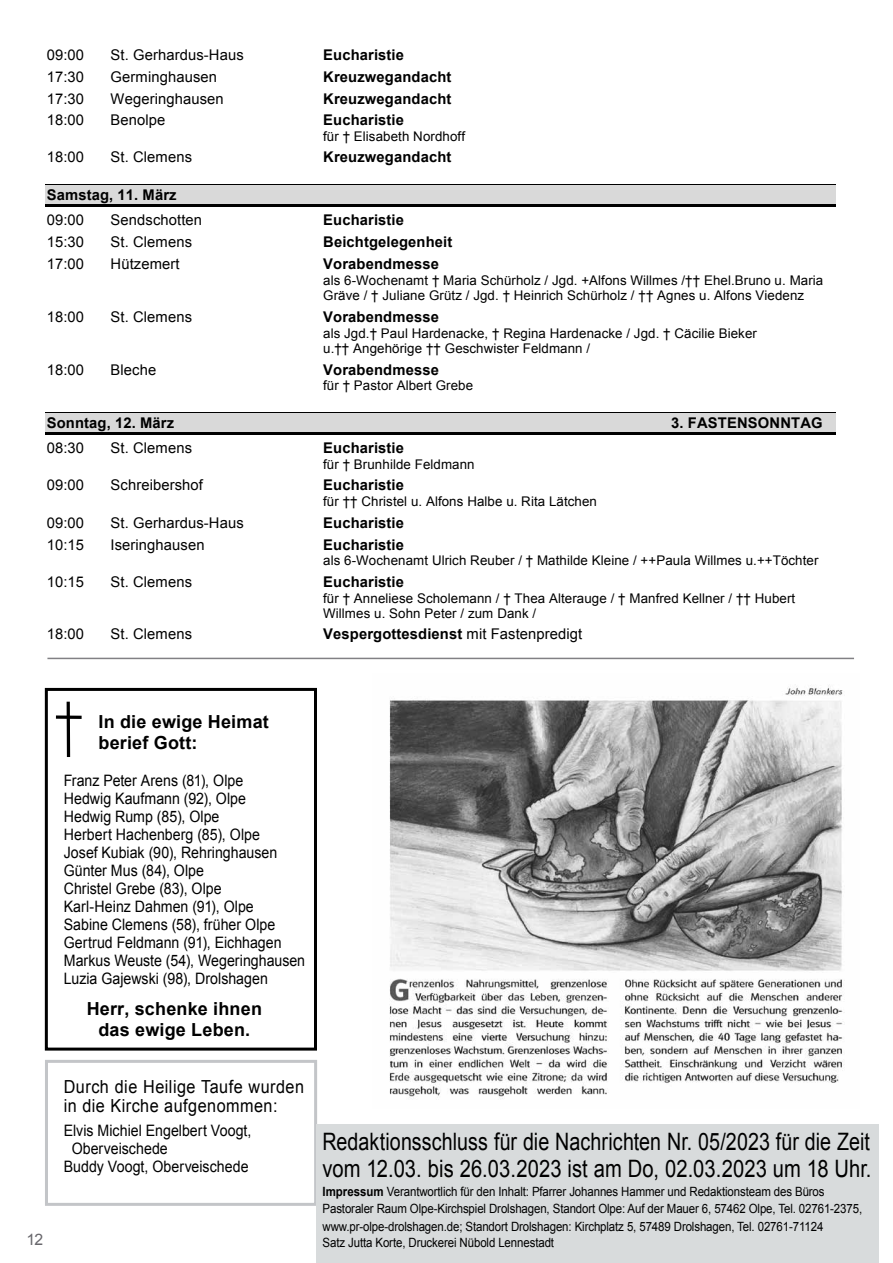
<style>
.page{position:relative;width:893px;height:1263px;background:#fff}
.page>*{position:absolute;margin:0;border:0;box-sizing:border-box;transform-origin:0 0}
.t1{font:24px/27px "Arial";letter-spacing:.005em;color:#000;scale:.82 1}
.t2{font:700 18px/21.6px "Arial";letter-spacing:.01em;color:#000;text-align:center}
.t3{font:18px/19.5px "Arial";letter-spacing:.03em;color:#000;scale:.9 1}
.t4{font:15.75px/18px "Arial";color:#000;scale:.9 1}
.t5{font:15.75px "Arial";color:#68676c}
.t6{font:700 14.7px "Arial";letter-spacing:.01em;color:#000}
.t7{font:14.7px "Arial";letter-spacing:.01em;color:#000}
.t8{font:13.35px/15.1px "Arial";letter-spacing:.01em;color:#000}
.t9{font:12.75px/16.5px "Arial";letter-spacing:-.01em;color:#000;scale:.9 1}
.s1{font-weight:400}
.s2{font-weight:700}
</style>
<div class="page">
<div style="left:45px;top:688px;width:272px;height:362px;border:3px solid #000"></div>
<div style="left:45px;top:1060px;width:272px;height:146px;border:3px solid #c3c5c8"></div>
<div style="left:45px;top:185px;width:790px;height:20px;background:#d9d9d9"></div>
<hr style="left:45px;top:184px;width:790px;height:1px;background:#000">
<hr style="left:45px;top:205px;width:790px;height:2px;background:#000">
<div style="left:45px;top:412px;width:790px;height:21px;background:#d9d9d9"></div>
<hr style="left:45px;top:412px;width:790px;height:1px;background:#000">
<hr style="left:45px;top:433px;width:790px;height:2px;background:#000">
<div style="left:316px;top:1125px;width:563px;height:138px;background:#d8dbdc"></div>
<hr style="left:67px;top:702px;width:3px;height:55px;background:#000">
<svg style="left:56px;top:715px;width:26px;height:4px"></svg>
<hr style="left:47px;top:658px;width:807px;height:1px;background:#818084">
<img style="left:389px;top:685px;width:456px;height:414px">
<p class="t7" style="left:47px;top:45px;width:39px">09:00</p>
<p class="t7" style="left:111px;top:45px;width:135px">St. Gerhardus-Haus</p>
<p class="t6" style="left:323px;top:45px;width:82px">Eucharistie</p>
<p class="t7" style="left:47px;top:67px;width:39px">17:30</p>
<p class="t7" style="left:111px;top:67px;width:108px">Germinghausen</p>
<p class="t6" style="left:323px;top:67px;width:130px">Kreuzwegandacht</p>
<p class="t7" style="left:47px;top:89px;width:39px">17:30</p>
<p class="t7" style="left:111px;top:89px;width:115px">Wegeringhausen</p>
<p class="t6" style="left:323px;top:89px;width:130px">Kreuzwegandacht</p>
<p class="t7" style="left:47px;top:110px;width:39px">18:00</p>
<p class="t7" style="left:111px;top:110px;width:56px">Benolpe</p>
<p class="t6" style="left:323px;top:110px;width:82px">Eucharistie</p>
<p class="t8" style="left:323px;top:129px;width:143px">für † Elisabeth Nordhoff</p>
<p class="t7" style="left:47px;top:147px;width:39px">18:00</p>
<p class="t7" style="left:111px;top:147px;width:83px">St. Clemens</p>
<p class="t6" style="left:323px;top:147px;width:130px">Kreuzwegandacht</p>
<p class="t6" style="left:47px;top:185px;width:131px">Samstag, 11. März</p>
<p class="t7" style="left:47px;top:210px;width:39px">09:00</p>
<p class="t7" style="left:111px;top:210px;width:93px">Sendschotten</p>
<p class="t6" style="left:323px;top:210px;width:82px">Eucharistie</p>
<p class="t7" style="left:47px;top:232px;width:39px">15:30</p>
<p class="t7" style="left:111px;top:232px;width:83px">St. Clemens</p>
<p class="t6" style="left:323px;top:232px;width:131px">Beichtgelegenheit</p>
<p class="t7" style="left:47px;top:254px;width:39px">17:00</p>
<p class="t7" style="left:111px;top:254px;width:71px">Hützemert</p>
<p class="t6" style="left:323px;top:254px;width:117px">Vorabendmesse</p>
<p class="t8" style="left:323px;top:273px;width:502px">als 6-Wochenamt † Maria Schürholz / Jgd. +Alfons Willmes /†† Ehel.Bruno u. Maria<br>Gräve / † Juliane Grütz / Jgd. † Heinrich Schürholz / †† Agnes u. Alfons Viedenz</p>
<p class="t7" style="left:47px;top:307px;width:39px">18:00</p>
<p class="t7" style="left:111px;top:307px;width:83px">St. Clemens</p>
<p class="t6" style="left:323px;top:307px;width:117px">Vorabendmesse</p>
<p class="t8" style="left:323px;top:326px;width:435px">als Jgd.† Paul Hardenacke, † Regina Hardenacke / Jgd. † Cäcilie Bieker u.†† Angehörige †† Geschwister Feldmann /</p>
<p class="t7" style="left:47px;top:360px;width:39px">18:00</p>
<p class="t7" style="left:111px;top:360px;width:47px">Bleche</p>
<p class="t6" style="left:323px;top:360px;width:117px">Vorabendmesse</p>
<p class="t8" style="left:323px;top:378px;width:151px">für † Pastor Albert Grebe</p>
<p class="t6" style="left:47px;top:413px;width:129px">Sonntag, 12. März</p>
<p class="t6" style="left:671px;top:413px;width:153px">3. FASTENSONNTAG</p>
<p class="t7" style="left:47px;top:438px;width:39px">08:30</p>
<p class="t7" style="left:111px;top:438px;width:83px">St. Clemens</p>
<p class="t6" style="left:323px;top:438px;width:82px">Eucharistie</p>
<p class="t8" style="left:323px;top:457px;width:153px">für † Brunhilde Feldmann</p>
<p class="t7" style="left:47px;top:475px;width:39px">09:00</p>
<p class="t7" style="left:111px;top:475px;width:94px">Schreibershof</p>
<p class="t6" style="left:323px;top:475px;width:82px">Eucharistie</p>
<p class="t8" style="left:323px;top:494px;width:275px">für †† Christel u. Alfons Halbe u. Rita Lätchen</p>
<p class="t7" style="left:47px;top:513px;width:39px">09:00</p>
<p class="t7" style="left:111px;top:513px;width:135px">St. Gerhardus-Haus</p>
<p class="t6" style="left:323px;top:513px;width:82px">Eucharistie</p>
<p class="t7" style="left:47px;top:535px;width:39px">10:15</p>
<p class="t7" style="left:111px;top:535px;width:96px">Iseringhausen</p>
<p class="t6" style="left:323px;top:535px;width:82px">Eucharistie</p>
<p class="t8" style="left:323px;top:553px;width:497px">als 6-Wochenamt Ulrich Reuber / † Mathilde Kleine / ++Paula Willmes u.++Töchter</p>
<p class="t7" style="left:47px;top:572px;width:39px">10:15</p>
<p class="t7" style="left:111px;top:572px;width:83px">St. Clemens</p>
<p class="t6" style="left:323px;top:572px;width:82px">Eucharistie</p>
<p class="t8" style="left:323px;top:591px;width:474px">für † Anneliese Scholemann / † Thea Alterauge / † Manfred Kellner / †† Hubert<br>Willmes u. Sohn Peter / zum Dank /</p>
<p class="t7" style="left:47px;top:624px;width:39px">18:00</p>
<p class="t7" style="left:111px;top:624px;width:83px">St. Clemens</p>
<p class="t6" style="left:323px;top:624px;width:261px">Vespergottesdienst <span class="s1">mit Fastenpredigt</span></p>
<h2 class="t2" style="left:99px;top:712px;width:172px;line-height:21px;text-align:left">In die ewige Heimat berief Gott:</h2>
<p class="t4" style="left:64px;top:771px;width:270px">Franz Peter Arens (81), Olpe<br>Hedwig Kaufmann (92), Olpe<br>Hedwig Rump (85), Olpe<br>Herbert Hachenberg (85), Olpe<br>Josef Kubiak (90), Rehringhausen<br>Günter Mus (84), Olpe<br>Christel Grebe (83), Olpe<br>Karl-Heinz Dahmen (91), Olpe<br>Sabine Clemens (58), früher Olpe<br>Gertrud Feldmann (91), Eichhagen<br>Markus Weuste (54), Wegeringhausen<br>Luzia Gajewski (98), Drolshagen</p>
<h2 class="t2" style="left:87px;top:998px;width:177px">Herr, schenke ihnen das ewige Leben.</h2>
<p class="t5" style="left:27px;top:1229px;width:18px">12</p>
<h2 class="t3" style="left:64px;top:1077px;width:269px">Durch die Heilige Taufe wurden in die Kirche aufgenommen:</h2>
<p class="t4" style="left:64px;top:1121px;width:210px">Elvis Michiel Engelbert Voogt,</p>
<p class="t4" style="left:72px;top:1139px;width:108px">Oberveischede</p>
<p class="t4" style="left:64px;top:1157px;width:207px">Buddy Voogt, Oberveischede</p>
<h1 class="t1" style="left:323px;top:1129px;width:671px">Redaktionsschluss für die Nachrichten Nr. 05/2023 für die Zeit vom 12.03. bis 26.03.2023 ist am Do, 02.03.2023 um 18 Uhr.</h1>
<p class="t9" style="left:323px;top:1183px;width:601px"><span class="s2">Impressum</span> Verantwortlich für den Inhalt: Pfarrer Johannes Hammer und Redaktionsteam des Büros<br>Pastoraler Raum Olpe-Kirchspiel Drolshagen, Standort Olpe: Auf der Mauer 6, 57462 Olpe, Tel. 02761-2375,</p>
<p class="t9" style="left:323px;top:1218px;width:558px">www.pr-olpe-drolshagen.de; Standort Drolshagen: Kirchplatz 5, 57489 Drolshagen, Tel. 02761-71124<br>Satz Jutta Korte, Druckerei Nübold Lennestadt</p>
</div>
